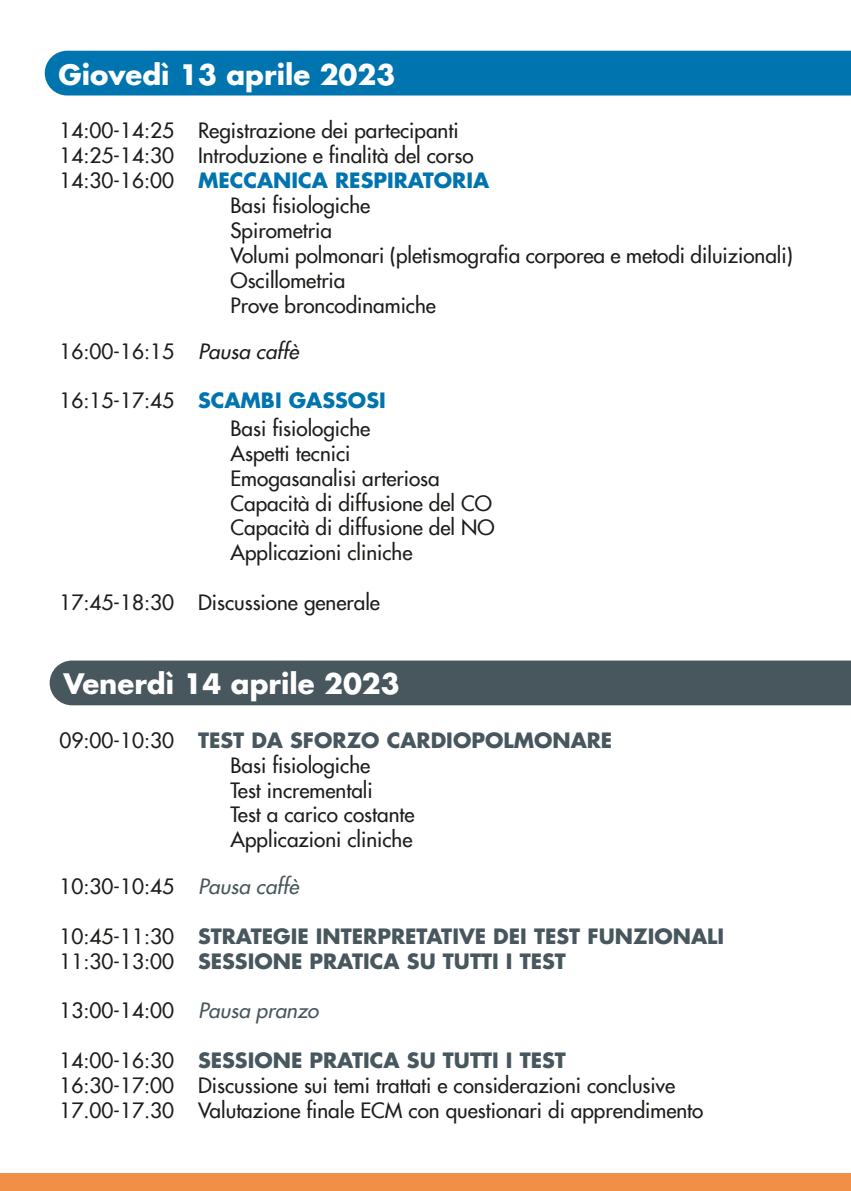
<style>
.page{position:relative;width:851px;height:1191px;background:#fff}
.page>*{position:absolute;margin:0;border:0;box-sizing:border-box;transform-origin:0 0}
.t1{font:700 27.6px "Futura";color:#fff}
.t2{font:20.8px/24.8px "Futura";color:#1d1d1b}
.t3{font:700 20.8px/24.8px "Futura";color:#48565d}
.t4{font:700 20.8px "Futura";color:#0074af}
.s1{font-weight:700;color:#0074af}
.s2{font-style:italic}
.s3{font-weight:400;color:#1d1d1b}
.s4{font-style:italic;color:#48565d}
.s5{font-weight:700;color:#48565d}
</style>
<div class="page">
<div style="left:0;top:1174px;width:850px;height:17px;background:#f18f46"></div>
<div style="left:45px;top:51px;width:805px;height:44px;background:#0074af"></div>
<div style="left:50px;top:660px;width:800px;height:45px;background:#48565d"></div>
<h1 class="t1" style="left:58px;top:56px;width:338px">Giovedì 13 aprile 2023</h1>
<p class="t2" style="left:59px;top:118px;width:431px">14:00-14:25 Registrazione dei partecipanti<br>14:25-14:30 Introduzione e finalità del corso<br>14:30-16:00 <span class="s1">MECCANICA RESPIRATORIA</span></p>
<p class="t2" style="left:230px;top:193px;width:563px">Basi fisiologiche<br>Spirometria<br>Volumi polmonari (pletismografia corporea e metodi diluizionali)<br>Oscillometria<br>Prove broncodinamiche</p>
<p class="t2" style="left:59px;top:339px;width:245px">16:00-16:15 <span class="s2">Pausa caffè</span></p>
<p class="t4" style="left:59px;top:387px;width:328px"><span class="s3">16:15-17:45</span> SCAMBI GASSOSI</p>
<p class="t2" style="left:230px;top:416px;width:265px">Basi fisiologiche<br>Aspetti tecnici<br>Emogasanalisi arteriosa<br>Capacità di diffusione del CO<br>Capacità di diffusione del NO<br>Applicazioni cliniche</p>
<p class="t2" style="left:59px;top:590px;width:322px">17:45-18:30 Discussione generale</p>
<h1 class="t1" style="left:63px;top:665px;width:338px">Venerdì 14 aprile 2023</h1>
<p class="t3" style="left:59px;top:727px;width:554px"><span class="s3">09:00-10:30</span> TEST DA SFORZO CARDIOPOLMONARE</p>
<p class="t2" style="left:230px;top:753px;width:185px">Basi fisiologiche<br>Test incrementali<br>Test a carico costante<br>Applicazioni cliniche</p>
<p class="t2" style="left:59px;top:874px;width:245px">10:30-10:45 <span class="s4">Pausa caffè</span></p>
<p class="t3" style="left:59px;top:923px;width:666px"><span class="s3">10:45-11:30</span> STRATEGIE INTERPRETATIVE DEI TEST FUNZIONALI<br><span class="s3">11:30-13:00</span> SESSIONE PRATICA SU TUTTI I TEST</p>
<p class="t2" style="left:59px;top:998px;width:265px">13:00-14:00 <span class="s4">Pausa pranzo</span></p>
<p class="t2" style="left:59px;top:1048px;width:645px">14:00-16:30 <span class="s5">SESSIONE PRATICA SU TUTTI I TEST<br></span>16:30-17:00 Discussione sui temi trattati e considerazioni conclusive<br>17.00-17.30 Valutazione finale ECM con questionari di apprendimento</p>
</div>
